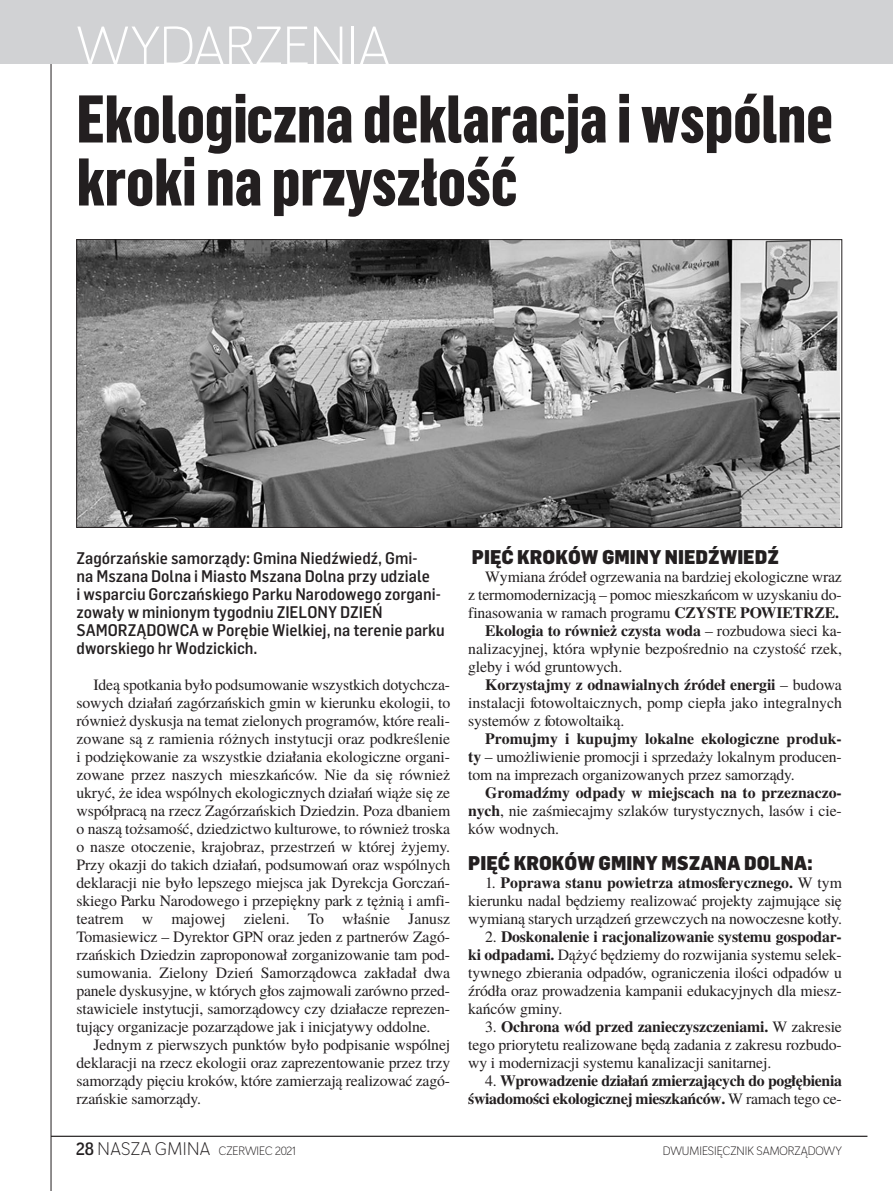
<style>
.page{position:relative;width:893px;height:1191px;background:#fff}
.page>*{position:absolute;margin:0;border:0;box-sizing:border-box;transform-origin:0 0}
.t1{font:800 66px/63px "Flama Condensed";letter-spacing:-.005em;color:#231f20}
.t2{font:54px "Negotiate Lt";color:#fff}
.t3{font:900 19.5px "Flama Semicondensed";color:#231f20}
.t4{font:500 16.5px/18px "Flama Semicondensed";color:#231f20}
.t5{font:15.75px/18px "Te X Gyre Termes";letter-spacing:-.01em;color:#231f20;text-align:justify}
.t6{font:700 15.75px/18px "Te X Gyre Termes";letter-spacing:-.02em;color:#231f20;text-align:right}
.t7{font:12px "Negotiate Lt";color:#231f20}
.s1{font-weight:700}
.s2{font-weight:400}
.s3{font-family:"Negotiate Rg";font-size:18px}
.s4{font-size:18px}
</style>
<div class="page">
<hr style="left:51px;top:1135px;width:816px;height:1px;background:#231f20">
<hr style="left:51px;top:0;width:1px;height:1191px;background:#231f20">
<div style="left:0;top:0;width:893px;height:64px;background:#d1d2d4"></div>
<img style="left:79px;top:241px;width:761px;height:284px">
<h2 class="t2" style="left:77px;top:25px;width:315px">WYDARZENIA</h2>
<h1 class="t1" style="left:77px;top:92px;width:758px">Eko lo gicz na de kla ra cja i wspól ne kro ki na przy szłość</h1>
<p class="t4" style="left:77px;top:550px;width:370px">Za gó rzań skie sa mo rzą dy: Gmi na Niedź wiedź, Gmi -<br>na Msza na Dol na i Mia sto Msza na Dol na przy udzia le<br>i wspar ciu Gor czań skie go Par ku Na ro do we go zor ga ni - zo wa ły w mi nio nym ty go dniu ZIELONY DZIEŃ SAMORZĄDOWCA w Po rę bie Wiel kiej, na te re nie par ku dwor skie go hr Wo dzic kich.</p>
<p class="t5" style="left:77px;top:677px;width:375px;text-indent:17px">Ideą spo tka nia by ło pod su mo wa nie wszyst kich do tych cza - so wych dzia łań za gó rzań skich gmin w kie run ku eko lo gii, to rów nież dys ku sja na te mat zie lo nych pro gra mów, któ re re ali - zo wa ne są z ra mie nia róż nych in sty tu cji oraz pod kre śle nie i po dzię ko wa nie za wszyst kie dzia ła nia eko lo gicz ne or ga ni - zo wa ne przez na szych miesz kań ców. Nie da się rów nież ukryć, że idea wspól nych eko lo gicz nych dzia łań wią że się ze współ pra cą na rzecz Za gó rzań skich Dzie dzin. Po za dba niem o na szą toż sa mość, dzie dzic two kul tu ro we, to rów nież tro ska o na sze oto cze nie, kra jo braz, prze strzeń w któ rej ży je my.<br>Przy oka zji do ta kich dzia łań, pod su mo wań oraz wspól nych de kla ra cji nie by ło lep sze go miej sca jak Dy rek cja Gor czań - skie go Par ku Na ro do we go i prze pięk ny park z tęż nią i am fi - te atrem w ma jo wej zie le ni. To wła śnie Ja nusz To ma sie wicz – Dy rek tor GPN oraz je den z part ne rów Za gó - rzań skich Dzie dzin za pro po no wał zor ga ni zo wa nie tam pod - su mo wa nia. Zie lo ny Dzień Sa mo rzą dow ca za kła dał dwa pa ne le dys ku syj ne, w któ rych głos zaj mo wa li za rów no przed - sta wi cie le in sty tu cji, sa mo rzą dow cy czy dzia ła cze re pre zen - tu ją cy or ga ni za cje po za rzą do we jak i ini cja ty wy od dol ne.</p>
<p class="t5" style="left:77px;top:1037px;width:375px;text-indent:17px">Jed nym z pierw szych punk tów by ło pod pi sa nie wspól nej de kla ra cji na rzecz eko lo gii oraz za pre zen to wa nie przez trzy sa mo rzą dy pię ciu kro ków, któ re za mie rza ją re ali zo wać za gó - rzań skie sa mo rzą dy.</p>
<p class="t3" style="left:472px;top:549px;width:309px">PIĘĆ KROKÓW GMINY NIEDŹWIEDŹ</p>
<p class="t5" style="left:485px;top:569px;width:358px">Wy mia na źró deł ogrze wa nia na bar dziej eko lo gicz ne wraz</p>
<p class="t5" style="left:468px;top:587px;width:375px">z ter mo mo der ni za cją – po moc miesz kań com w uzy ska niu do -</p>
<p class="t5" style="left:468px;top:605px;width:372px">fi na so wa nia w ra mach pro gra mu <span class="s1">CZY STE PO WIE TRZE.</span></p>
<p class="t6" style="left:485px;top:623px;width:358px">Eko lo gia to rów nież czy sta wo da <span class="s2">– roz bu do wa sie ci ka -</span></p>
<p class="t5" style="left:468px;top:641px;width:375px">na li za cyj nej, któ ra wpły nie bez po śred nio na czy stość rzek,</p>
<p class="t5" style="left:468px;top:659px;width:156px">gle by i wód grun to wych.</p>
<p class="t6" style="left:485px;top:677px;width:358px">Ko rzy staj my z od na wial nych źró deł ener gii <span class="s2">– bu do wa</span></p>
<p class="t5" style="left:468px;top:695px;width:375px">in sta la cji fo to wol ta icz nych, pomp cie pła ja ko in te gral nych</p>
<p class="t5" style="left:468px;top:713px;width:158px">sys te mów z fo to wol ta iką.</p>
<p class="t5" style="left:468px;top:731px;width:375px;text-indent:17px"><span class="s1">Pro muj my i ku puj my lo kal ne eko lo gicz ne pro duk - ty</span> – umoż li wie nie pro mo cji i sprze da ży lo kal nym pro du cen - tom na im pre zach or ga ni zo wa nych przez sa mo rzą dy.</p>
<p class="t5" style="left:468px;top:785px;width:375px;text-indent:17px"><span class="s1">Gro madź my od pa dy w miej scach na to prze zna czo - nych</span>, nie za śmie caj my szla ków tu ry stycz nych, la sów i cie - ków wod nych.</p>
<p class="t3" style="left:468px;top:855px;width:346px">PIĘĆ KROKÓW GMINY MSZANA DOLNA:</p>
<p class="t5" style="left:468px;top:875px;width:375px;text-indent:17px">1. <span class="s1">Po pra wa sta nu po wie trza at mos fe rycz ne go.</span> W tym kie run ku na dal bę dzie my re ali zo wać pro jek ty zaj mu ją ce się wy mia ną sta rych urzą dzeń grzew czych na no wo cze sne ko tły.</p>
<p class="t5" style="left:468px;top:929px;width:375px;text-indent:17px">2. <span class="s1">Do sko na le nie i ra cjo na li zo wa nie sys te mu go spo dar - ki od pa da mi.</span> Dą żyć bę dzie my do roz wi ja nia sys te mu se lek - tyw ne go zbie ra nia od pa dów, ogra ni cze nia ilo ści od pa dów u źró dła oraz pro wa dze nia kam pa nii edu ka cyj nych dla miesz - kań ców gmi ny.</p>
<p class="t5" style="left:468px;top:1019px;width:375px;text-indent:17px">3. <span class="s1">Ochro na wód przed za nie czysz cze nia mi.</span> W za kre sie te go prio ry te tu re ali zo wa ne bę dą za da nia z za kre su roz bu do - wy i mo der ni za cji sys te mu ka na li za cji sa ni tar nej.</p>
<p class="t6" style="left:468px;top:1073px;width:375px"><span class="s2">4.</span> Wpro wa dze nie dzia łań zmie rza ją cych do po głę bie nia świa do mo ści eko lo gicz nej miesz kań ców. <span class="s2">W ra mach te go ce -</span></p>
<p class="t7" style="left:77px;top:1146px;width:221px"><span class="s3">28</span> <span class="s4">NASZA GMINA</span> CZERWIEC 2021</p>
<p class="t7" style="left:663px;top:1146px;width:181px">DWUMIESIĘCZNIK SAMORZĄDOWY</p>
</div>
